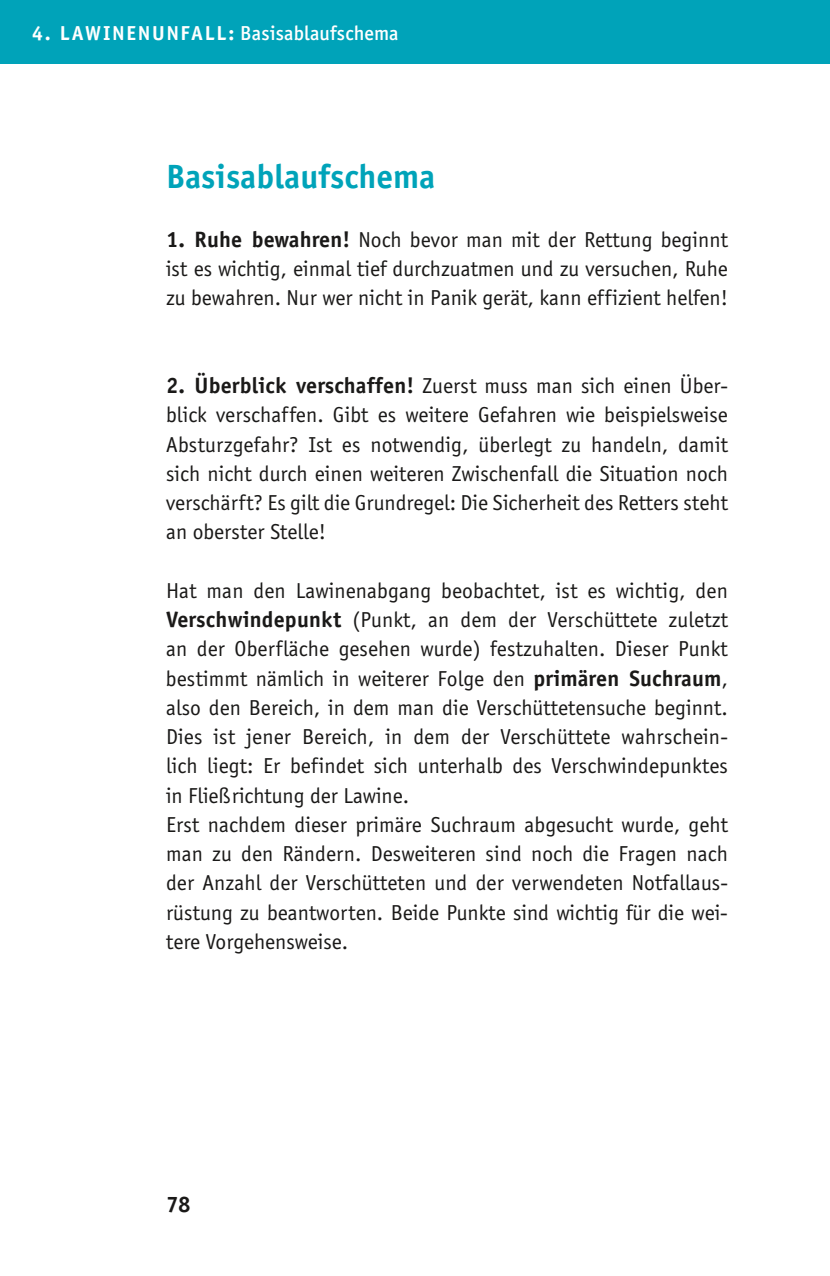
<style>
.page{position:relative;width:830px;height:1276px;background:#fff}
.page>*{position:absolute;margin:0;border:0;box-sizing:border-box;transform-origin:0 0}
.t1{font:700 33.75px "Officina Sans";color:#00a3b9}
.t2{font:700 22.5px "Officina Sans";color:#1a1918}
.t3{font:22.28px/29.2px "Officina Sans";letter-spacing:.005em;color:#1a1918;text-align:justify}
.t4{font:500 20.25px "Officina San ITC";letter-spacing:.01em;color:#fff}
.s1{font-family:"Officina Sans";font-weight:700}
.s2{font-weight:700}
</style>
<div class="page">
<div style="left:0;top:0;width:829px;height:64px;background:#00a3b9"></div>
<hr style="left:829px;top:0;width:1px;height:64px;background:#00a3b9">
<p class="t4" style="left:32px;top:21px;width:368px"><span class="s1">4. L awinenunfall:</span> Basisablaufschema</p>
<h1 class="t1" style="left:166px;top:156px;width:271px">Basisablaufschema</h1>
<p class="t3" style="left:166px;top:225px;width:563px"><span class="s2">1. Ruhe bewahren!</span> Noch bevor man mit der Rettung beginnt ist es wichtig, einmal tief durchzuatmen und zu versuchen, Ruhe zu bewahren. Nur wer nicht in Panik gerät, kann effizient helfen!</p>
<p class="t3" style="left:166px;top:371px;width:563px"><span class="s2">2. Überblick verschaffen!</span> Zuerst muss man sich einen Über&shy;blick verschaffen. Gibt es weitere Gefahren wie beispielsweise Absturzgefahr? Ist es notwendig, überlegt zu handeln, damit sich nicht durch einen weiteren Zwischenfall die Situation noch verschärft? Es gilt die Grundregel: Die Sicherheit des Retters steht an oberster Stelle!</p>
<p class="t3" style="left:166px;top:576px;width:563px;text-align:left">Hat man den Lawinenabgang beobachtet, ist es wichtig, den <span class="s2">Verschwindepunkt</span> (Punkt, an dem der Verschüttete zuletzt an der Oberfläche gesehen wurde) festzuhalten. Dieser Punkt bestimmt nämlich in weiterer Folge den <span class="s2">primären Suchraum</span>, also den Bereich, in dem man die Verschüttetensuche beginnt.<br>Dies ist jener Bereich, in dem der Verschüttete wahrschein&shy;lich liegt: Er befindet sich unterhalb des Verschwindepunktes in Fließrichtung der Lawine.<br>Erst nachdem dieser primäre Suchraum abgesucht wurde, geht man zu den Rändern. Desweiteren sind noch die Fragen nach der Anzahl der Verschütteten und der verwendeten Notfallaus&shy;rüstung zu beantworten. Beide Punkte sind wichtig für die wei&shy;tere Vorgehensweise.</p>
<p class="t2" style="left:166px;top:1190px;width:26px">78</p>
</div>
